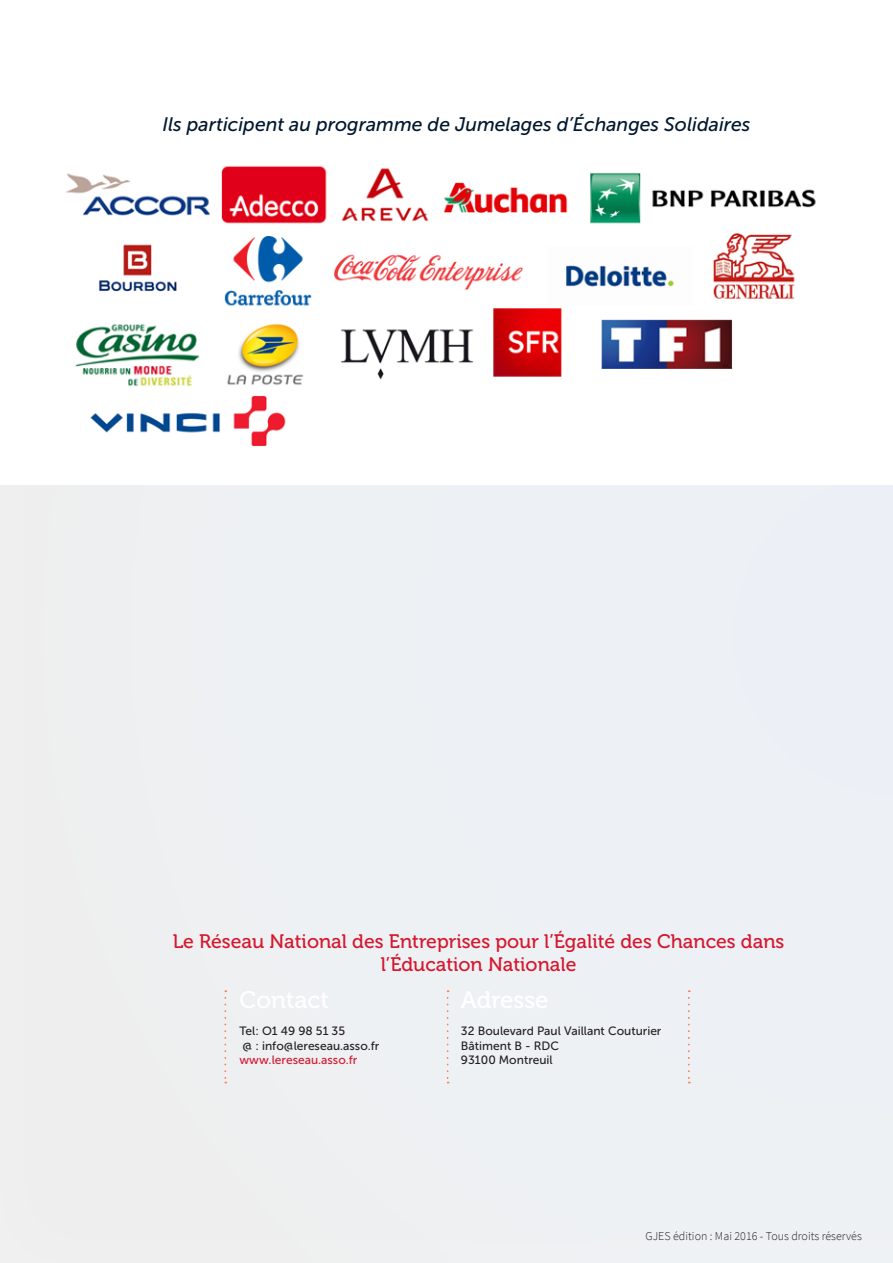
<style>
.page{position:relative;width:893px;height:1263px;background:#fff}
.page>*{position:absolute;margin:0;border:0;box-sizing:border-box;transform-origin:0 0}
.t1{font:19.5px/23.4px "Museo 500";color:#d5172e;text-align:center}
.t2{font:italic 19.5px "Museo Sans 500";color:#00172e}
.t3{font:12px "Museo Sans 500";color:#231f20}
.t4{font:300 12px "Source Sans Pro";color:#231f20}
.t5{font:12px "Museo Sans 500";color:#d5172e}
</style>
<div class="page">
<div style="left:0;top:2px;width:893px;height:1261px;background:#eef0f4"></div>
<div style="left:223px;top:989px;width:6px;height:95px;background:#fff;opacity:.24"></div>
<div style="left:445px;top:989px;width:6px;height:95px;background:#fff;opacity:.24"></div>
<div style="left:687px;top:989px;width:6px;height:95px;background:#fff;opacity:.24"></div>
<div style="left:0;top:0;width:893px;height:485px;background:#fff"></div>
<img style="left:66px;top:166px;width:750px;height:280px">
<p class="t2" style="left:162px;top:114px;width:590px">Ils participent au programme de Jumelages d’Échanges Solidaires</p>
<p class="t1" style="left:173px;top:930px;width:613px">Le Réseau National des Entreprises pour l’Égalité des Chances dans l’Éducation Nationale</p>
<p class="t3" style="left:240px;top:1024px;width:107px">Tel: O1 49 98 51 35</p>
<p class="t3" style="left:243px;top:1039px;width:138px">@ : info@lereseau.asso.fr</p>
<p class="t5" style="left:240px;top:1053px;width:119px">www.lereseau.asso.fr</p>
<p class="t3" style="left:461px;top:1024px;width:202px">32 Boulevard Paul Vaillant Couturier</p>
<p class="t3" style="left:461px;top:1039px;width:100px">Bâtiment B - RDC</p>
<p class="t3" style="left:461px;top:1053px;width:93px">93100 Montreuil</p>
<p class="t4" style="left:645px;top:1229px;width:218px">GJES édition : Mai 2016 - Tous droits réservés</p>
</div>
